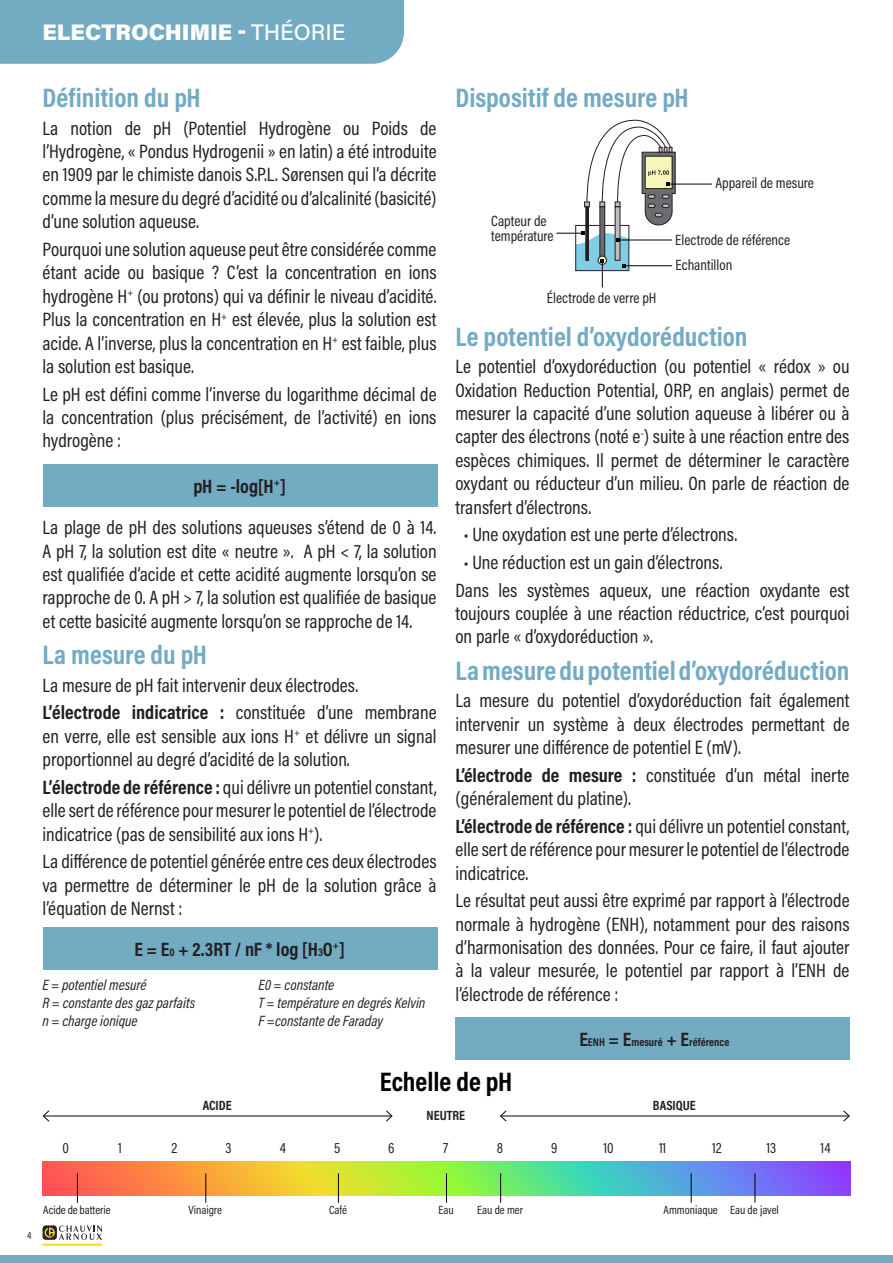
<style>
.page{position:relative;width:893px;height:1263px;background:#fff}
.page>*{position:absolute;margin:0;border:0;box-sizing:border-box;transform-origin:0 0}
.t1{font:700 27px "Acumin Pro Cond";color:#73abc3}
.t2{font:700 27px "Acumin Pro Cond";color:#000}
.t3{font:900 22.5px "Acumin Pro";color:#fff}
.t4{font:19.5px/23.4px "Acumin Pro Cond";color:#231f20;text-align:justify}
.t5{font:700 19.5px "Acumin Pro Cond";color:#231f20}
.t6{font:italic 15px "Acumin Pro Cond";color:#231f20}
.t7{font:15px/15px "Acumin Pro Cond";color:#231f20}
.t8{font:700 13.5px "Acumin Pro Cond";color:#231f20}
.t9{font:12px "Acumin Pro Cond";color:#231f20}
.t10{font:700 11.4px "Acumin Pro Cond";color:#231f20}
.t11{font:10.5px "Acumin Pro Cond";color:#231f20}
.s1{font-weight:500}
.s2{font-weight:700}
.s3{font-size:11.4px}
.s4{font-size:19.5px}
</style>
<div class="page">
<div style="left:0;top:1256px;width:893px;height:7px;background:#73abc3"></div>
<svg style="left:43px;top:1225px;width:14px;height:15px"></svg>
<svg style="left:45px;top:1225px;width:57px;height:15px"></svg>
<hr style="left:43px;top:1243px;width:59px;height:3px;background:#ffdf1b">
<div style="left:0;top:0;width:404px;height:64px;background:#73abc3"></div>
<div style="left:43px;top:464px;width:394px;height:43px;background:#73abc3"></div>
<div style="left:43px;top:927px;width:394px;height:43px;background:#73abc3"></div>
<div style="left:455px;top:1017px;width:395px;height:43px;background:#73abc3"></div>
<svg style="left:43px;top:1161px;width:807px;height:34px;background:#a7ad7c"></svg>
<hr style="left:77px;top:1173px;width:1px;height:30px;background:#000">
<hr style="left:205px;top:1173px;width:1px;height:30px;background:#000">
<hr style="left:338px;top:1173px;width:1px;height:30px;background:#000">
<hr style="left:446px;top:1173px;width:1px;height:30px;background:#000">
<hr style="left:500px;top:1173px;width:1px;height:30px;background:#000">
<hr style="left:691px;top:1173px;width:1px;height:30px;background:#000">
<hr style="left:755px;top:1173px;width:1px;height:30px;background:#000">
<hr style="left:501px;top:1115px;width:348px;height:1px;background:#231f20">
<svg style="left:500px;top:1110px;width:8px;height:12px"></svg>
<svg style="left:842px;top:1110px;width:8px;height:12px"></svg>
<hr style="left:43px;top:1115px;width:349px;height:1px;background:#231f20">
<svg style="left:42px;top:1110px;width:9px;height:12px"></svg>
<svg style="left:385px;top:1110px;width:8px;height:12px"></svg>
<div style="left:576px;top:225px;width:53px;height:46px;border:1px solid #231f20"></div>
<div style="left:600px;top:207px;width:5px;height:53px;background:#6c6d70"></div>
<div style="left:600px;top:207px;width:5px;height:53px;border:1px solid #231f20"></div>
<div style="left:615px;top:207px;width:5px;height:53px;background:#bcbdc0"></div>
<div style="left:615px;top:207px;width:5px;height:53px;border:1px solid #231f20"></div>
<div style="left:586px;top:207px;width:2px;height:53px;border:1px solid #231f20"></div>
<hr style="left:624px;top:265px;width:48px;height:1px;background:#000">
<hr style="left:618px;top:240px;width:54px;height:1px;background:#000">
<svg style="left:556px;top:232px;width:73px;height:56px"></svg>
<hr style="left:668px;top:184px;width:44px;height:1px;background:#000">
<svg style="left:584px;top:119px;width:92px;height:106px"></svg>
<p class="t3" style="left:43px;top:16px;width:304px">ELECTROCHIMIE - <span class="s1">THÉORIE</span></p>
<p class="t1" style="left:43px;top:80px;width:160px">Définition du pH</p>
<p class="t4" style="left:43px;top:116px;width:396px">La notion de pH (Potentiel Hydrogène ou Poids de l’Hydrogène, « Pondus Hydrogenii » en latin) a été introduite en 1909 par le chimiste danois S.P.L. Sørensen qui l’a décrite comme la mesure du degré d’acidité ou d’alcalinité (basicité) d’une solution aqueuse.</p>
<p class="t4" style="left:43px;top:237px;width:396px">Pourquoi une solution aqueuse peut être considérée comme étant acide ou basique ? C’est la concentration en ions hydrogène H<sup>+</sup> (ou protons) qui va définir le niveau d’acidité.<br>Plus la concentration en H<sup>+</sup> est élevée, plus la solution est acide. A l’inverse, plus la concentration en H<sup>+</sup> est faible, plus la solution est basique.</p>
<p class="t4" style="left:43px;top:382px;width:396px">Le pH est défini comme l’inverse du logarithme décimal de la concentration (plus précisément, de l’activité) en ions hydrogène :</p>
<p class="t5" style="left:193px;top:473px;width:94px">pH = -log[H<sup>+</sup>]</p>
<p class="t4" style="left:43px;top:515px;width:396px">La plage de pH des solutions aqueuses s’étend de 0 à 14.<br>A pH 7, la solution est dite « neutre ». A pH &lt; 7, la solution est qualifiée d’acide et cette acidité augmente lorsqu’on se rapproche de 0. A pH &gt; 7, la solution est qualifiée de basique et cette basicité augmente lorsqu’on se rapproche de 14.</p>
<p class="t1" style="left:43px;top:637px;width:166px">La mesure du pH</p>
<p class="t4" style="left:43px;top:673px;width:317px">La mesure de pH fait intervenir deux électrodes.</p>
<p class="t4" style="left:43px;top:700px;width:396px"><span class="s2">L’électrode indicatrice :</span> constituée d’une membrane en verre, elle est sensible aux ions H<sup>+</sup> et délivre un signal proportionnel au degré d’acidité de la solution.</p>
<p class="t4" style="left:43px;top:775px;width:396px"><span class="s2">L’électrode de référence :</span> qui délivre un potentiel constant, elle sert de référence pour mesurer le potentiel de l’électrode indicatrice (pas de sensibilité aux ions H<sup>+</sup>).</p>
<p class="t4" style="left:43px;top:849px;width:396px">La différence de potentiel générée entre ces deux électrodes va permettre de déterminer le pH de la solution grâce à l’équation de Nernst :</p>
<p class="t5" style="left:134px;top:936px;width:212px">E = E<span class="s3">0</span> + 2.3RT / nF * log [H<span class="s3">3</span>O<sup>+</sup>]</p>
<p class="t6" style="left:43px;top:975px;width:106px">E = potentiel mesuré</p>
<p class="t6" style="left:259px;top:975px;width:77px">E0 = constante</p>
<p class="t6" style="left:43px;top:993px;width:154px">R = constante des gaz parfaits</p>
<p class="t6" style="left:259px;top:993px;width:168px">T = température en degrés Kelvin</p>
<p class="t6" style="left:43px;top:1011px;width:97px">n = charge ionique</p>
<p class="t6" style="left:259px;top:1011px;width:126px">F =constante de Faraday</p>
<p class="t1" style="left:455px;top:80px;width:235px">Dispositif de mesure pH</p>
<p class="t7" style="left:715px;top:176px;width:100px">Appareil de mesure</p>
<p class="t7" style="left:491px;top:213px;width:64px">Capteur de température</p>
<p class="t7" style="left:547px;top:290px;width:111px">Électrode de verre pH</p>
<p class="t7" style="left:675px;top:232px;width:117px">Electrode de référence</p>
<p class="t7" style="left:676px;top:257px;width:58px">Echantillon</p>
<p class="t1" style="left:455px;top:318px;width:294px">Le potentiel d’oxydoréduction</p>
<p class="t4" style="left:455px;top:354px;width:396px">Le potentiel d’oxydoréduction (ou potentiel « rédox » ou Oxidation Reduction Potential, ORP, en anglais) permet de mesurer la capacité d’une solution aqueuse à libérer ou à capter des électrons (noté e<sup>-</sup>) suite à une réaction entre des espèces chimiques. Il permet de déterminer le caractère oxydant ou réducteur d’un milieu. On parle de réaction de transfert d’électrons.</p>
<p class="t4" style="left:464px;top:522px;width:275px">• Une oxydation est une perte d’électrons.</p>
<p class="t4" style="left:464px;top:550px;width:260px">• Une réduction est un gain d’électrons.</p>
<p class="t4" style="left:455px;top:578px;width:396px">Dans les systèmes aqueux, une réaction oxydante est toujours couplée à une réaction réductrice, c’est pourquoi on parle « d’oxydoréduction ».</p>
<p class="t1" style="left:455px;top:652px;width:396px">La mesure du potentiel d’oxydoréduction</p>
<p class="t4" style="left:455px;top:688px;width:396px">La mesure du potentiel d’oxydoréduction fait également intervenir un système à deux électrodes permettant de mesurer une différence de potentiel E (mV).</p>
<p class="t4" style="left:455px;top:763px;width:396px"><span class="s2">L’électrode de mesure :</span> constituée d’un métal inerte (généralement du platine).</p>
<p class="t4" style="left:455px;top:814px;width:396px"><span class="s2">L’électrode de référence :</span> qui délivre un potentiel constant, elle sert de référence pour mesurer le potentiel de l’électrode indicatrice.</p>
<p class="t4" style="left:455px;top:888px;width:396px">Le résultat peut aussi être exprimé par rapport à l’électrode normale à hydrogène (ENH), notamment pour des raisons d’harmonisation des données. Pour ce faire, il faut ajouter à la valeur mesurée, le potentiel par rapport à l’ENH de l’électrode de référence :</p>
<p class="t10" style="left:579px;top:1035px;width:151px"><span class="s4">E</span>ENH <span class="s4">= E</span>mesuré <span class="s4">+ E</span>référence</p>
<p class="t2" style="left:380px;top:1064px;width:134px">Echelle de pH</p>
<p class="t8" style="left:203px;top:1097px;width:30px">ACIDE</p>
<p class="t8" style="left:653px;top:1097px;width:44px">BASIQUE</p>
<p class="t8" style="left:427px;top:1106px;width:40px">NEUTRE</p>
<p class="t7" style="left:63px;top:1140px;width:8px">0</p>
<p class="t7" style="left:118px;top:1140px;width:5px">1</p>
<p class="t7" style="left:171px;top:1140px;width:7px">2</p>
<p class="t7" style="left:226px;top:1140px;width:7px">3</p>
<p class="t7" style="left:280px;top:1140px;width:8px">4</p>
<p class="t7" style="left:334px;top:1140px;width:8px">5</p>
<p class="t7" style="left:388px;top:1140px;width:8px">6</p>
<p class="t7" style="left:443px;top:1140px;width:7px">7</p>
<p class="t7" style="left:497px;top:1140px;width:8px">8</p>
<p class="t7" style="left:551px;top:1140px;width:8px">9</p>
<p class="t7" style="left:603px;top:1140px;width:12px">10</p>
<p class="t7" style="left:659px;top:1140px;width:9px">11</p>
<p class="t7" style="left:712px;top:1140px;width:11px">12</p>
<p class="t7" style="left:766px;top:1140px;width:11px">13</p>
<p class="t7" style="left:820px;top:1140px;width:11px">14</p>
<p class="t11" style="left:27px;top:1229px;width:6px">4</p>
<p class="t9" style="left:43px;top:1202px;width:69px">Acide de batterie</p>
<p class="t9" style="left:189px;top:1202px;width:35px">Vinaigre</p>
<p class="t9" style="left:329px;top:1202px;width:19px">Café</p>
<p class="t9" style="left:438px;top:1202px;width:17px">Eau</p>
<p class="t9" style="left:477px;top:1202px;width:47px">Eau de mer</p>
<p class="t9" style="left:664px;top:1202px;width:56px">Ammoniaque</p>
<p class="t9" style="left:730px;top:1202px;width:50px">Eau de javel</p>
</div>
